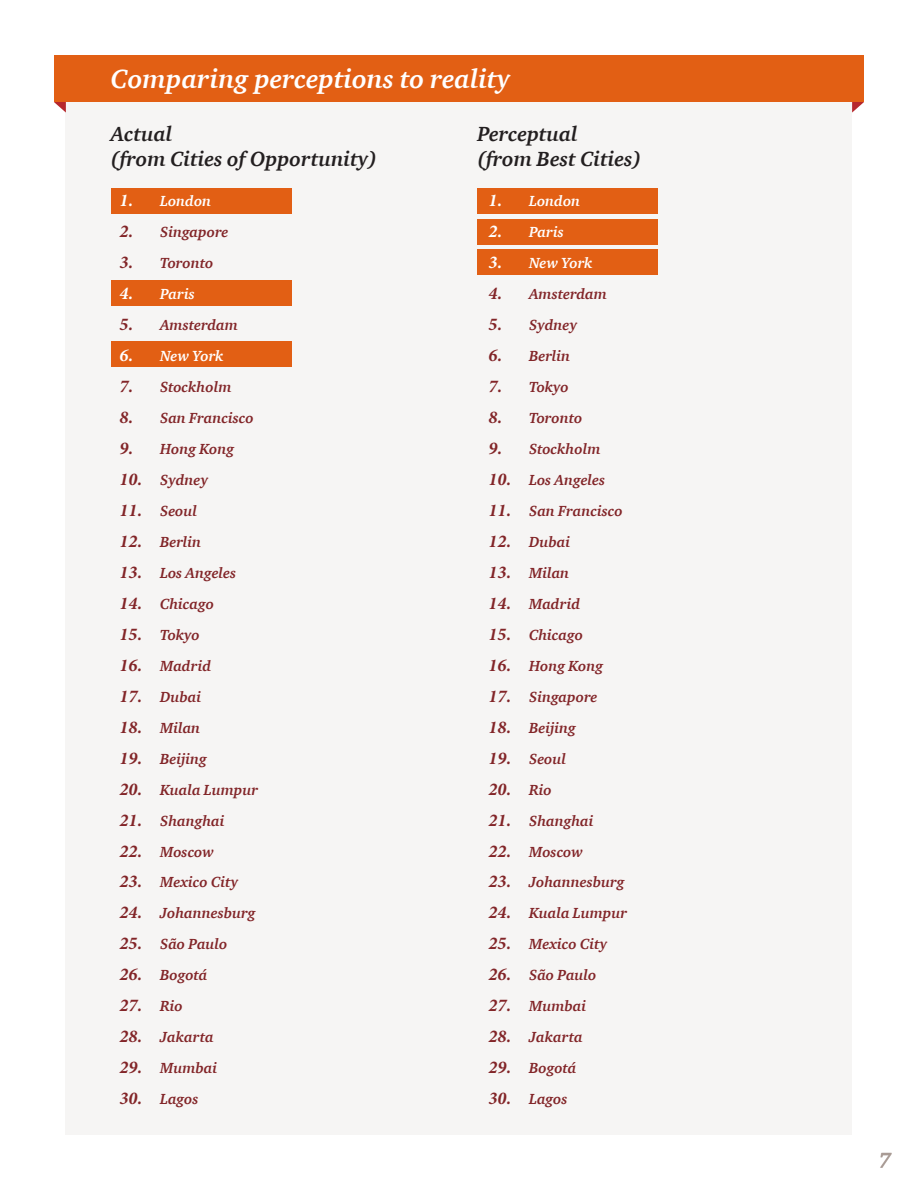
<style>
.page{position:relative;width:918px;height:1188px;background:#fff}
.page>*{position:absolute;margin:0;border:0;box-sizing:border-box;transform-origin:0 0}
.t1{font:italic 700 27px "ITC Charter Com";color:#fff}
.t2{font:italic 700 21px/25.2px "ITC Charter Com";color:#231f20}
.t3{font:italic 700 21px "ITC Charter Com";color:#a99b95}
.t4{font:italic 700 18px "Minion Pro";color:#822528}
.t5{font:italic 700 15px "ITC Charter Com";color:#822528}
.t6{font:italic 700 15px "ITC Charter Com";color:#fff}
.s1{font-family:"Minion Pro";font-size:18px}
.s2{font-family:"ITC Charter Com";font-size:15px}
</style>
<div class="page">
<div style="left:66px;top:61px;width:786px;height:1074px;background:#f6f5f4"></div>
<svg style="left:54px;top:102px;width:12px;height:11px"></svg>
<svg style="left:852px;top:102px;width:12px;height:11px"></svg>
<div style="left:54px;top:56px;width:810px;height:46px;background:#e25f14"></div>
<div style="left:477px;top:219px;width:181px;height:26px;background:#e25f14"></div>
<div style="left:477px;top:249px;width:181px;height:26px;background:#e25f14"></div>
<div style="left:111px;top:341px;width:181px;height:26px;background:#e25f14"></div>
<div style="left:477px;top:188px;width:181px;height:26px;background:#e25f14"></div>
<div style="left:111px;top:188px;width:181px;height:26px;background:#e25f14"></div>
<div style="left:111px;top:280px;width:181px;height:26px;background:#e25f14"></div>
<p class="t1" style="left:111px;top:62px;width:401px">Comparing perceptions to reality</p>
<p class="t2" style="left:111px;top:121px;width:268px">Actual<br>(from Cities of Opportunity)</p>
<p class="t2" style="left:477px;top:121px;width:166px">Perceptual<br>(from Best Cities)</p>
<p class="t6" style="left:120px;top:192px;width:93px"><span class="s1">1.</span> London</p>
<p class="t5" style="left:120px;top:223px;width:110px"><span class="s1">2.</span> Singapore</p>
<p class="t5" style="left:120px;top:254px;width:95px"><span class="s1">3.</span> Toronto</p>
<p class="t6" style="left:120px;top:285px;width:77px"><span class="s1">4.</span> Paris</p>
<p class="t5" style="left:120px;top:316px;width:120px"><span class="s1">5.</span> Amsterdam</p>
<p class="t6" style="left:120px;top:347px;width:106px"><span class="s1">6.</span> New York</p>
<p class="t5" style="left:120px;top:378px;width:113px"><span class="s1">7.</span> Stockholm</p>
<p class="t5" style="left:120px;top:409px;width:136px"><span class="s1">8.</span> San Francisco</p>
<p class="t5" style="left:120px;top:440px;width:116px"><span class="s1">9.</span> Hong Kong</p>
<p class="t5" style="left:120px;top:471px;width:90px"><span class="s1">10.</span> Sydney</p>
<p class="t5" style="left:120px;top:502px;width:79px"><span class="s1">11.</span> Seoul</p>
<p class="t5" style="left:120px;top:533px;width:83px"><span class="s1">12.</span> Berlin</p>
<p class="t5" style="left:120px;top:564px;width:118px"><span class="s1">13.</span> Los Angeles</p>
<p class="t5" style="left:120px;top:595px;width:96px"><span class="s1">14.</span> Chicago</p>
<p class="t5" style="left:120px;top:626px;width:82px"><span class="s1">15.</span> Tokyo</p>
<p class="t5" style="left:120px;top:656px;width:93px"><span class="s1">16.</span> Madrid</p>
<p class="t5" style="left:120px;top:687px;width:83px"><span class="s1">17.</span> Dubai</p>
<p class="t5" style="left:120px;top:718px;width:82px"><span class="s1">18.</span> Milan</p>
<p class="t5" style="left:120px;top:749px;width:89px"><span class="s1">19.</span> Beijing</p>
<p class="t5" style="left:120px;top:780px;width:140px"><span class="s1">20.</span> Kuala Lumpur</p>
<p class="t5" style="left:120px;top:811px;width:107px"><span class="s1">21.</span> Shanghai</p>
<p class="t5" style="left:120px;top:842px;width:96px"><span class="s1">22.</span> Moscow</p>
<p class="t5" style="left:120px;top:873px;width:120px"><span class="s1">23.</span> Mexico City</p>
<p class="t5" style="left:120px;top:904px;width:138px"><span class="s1">24.</span> Johannesburg</p>
<p class="t5" style="left:120px;top:935px;width:109px"><span class="s1">25.</span> São Paulo</p>
<p class="t5" style="left:120px;top:966px;width:89px"><span class="s1">26.</span> Bogotá</p>
<p class="t4" style="left:120px;top:993px;width:65px">27. <span class="s2">Rio</span></p>
<p class="t5" style="left:120px;top:1028px;width:96px"><span class="s1">28.</span> Jakarta</p>
<p class="t5" style="left:120px;top:1059px;width:99px"><span class="s1">29.</span> Mumbai</p>
<p class="t5" style="left:120px;top:1090px;width:80px"><span class="s1">30.</span> Lagos</p>
<p class="t6" style="left:489px;top:192px;width:93px"><span class="s1">1.</span> London</p>
<p class="t6" style="left:489px;top:223px;width:77px"><span class="s1">2.</span> Paris</p>
<p class="t6" style="left:489px;top:254px;width:106px"><span class="s1">3.</span> New York</p>
<p class="t5" style="left:489px;top:285px;width:120px"><span class="s1">4.</span> Amsterdam</p>
<p class="t5" style="left:489px;top:316px;width:90px"><span class="s1">5.</span> Sydney</p>
<p class="t5" style="left:489px;top:347px;width:83px"><span class="s1">6.</span> Berlin</p>
<p class="t5" style="left:489px;top:378px;width:82px"><span class="s1">7.</span> Tokyo</p>
<p class="t5" style="left:489px;top:409px;width:95px"><span class="s1">8.</span> Toronto</p>
<p class="t5" style="left:489px;top:440px;width:113px"><span class="s1">9.</span> Stockholm</p>
<p class="t5" style="left:489px;top:471px;width:118px"><span class="s1">10.</span> Los Angeles</p>
<p class="t5" style="left:489px;top:502px;width:136px"><span class="s1">11.</span> San Francisco</p>
<p class="t5" style="left:489px;top:533px;width:83px"><span class="s1">12.</span> Dubai</p>
<p class="t5" style="left:489px;top:564px;width:82px"><span class="s1">13.</span> Milan</p>
<p class="t5" style="left:489px;top:595px;width:93px"><span class="s1">14.</span> Madrid</p>
<p class="t5" style="left:489px;top:626px;width:96px"><span class="s1">15.</span> Chicago</p>
<p class="t5" style="left:489px;top:656px;width:116px"><span class="s1">16.</span> Hong Kong</p>
<p class="t5" style="left:489px;top:687px;width:110px"><span class="s1">17.</span> Singapore</p>
<p class="t5" style="left:489px;top:718px;width:89px"><span class="s1">18.</span> Beijing</p>
<p class="t5" style="left:489px;top:749px;width:79px"><span class="s1">19.</span> Seoul</p>
<p class="t4" style="left:489px;top:776px;width:65px">20. <span class="s2">Rio</span></p>
<p class="t5" style="left:489px;top:811px;width:107px"><span class="s1">21.</span> Shanghai</p>
<p class="t5" style="left:489px;top:842px;width:96px"><span class="s1">22.</span> Moscow</p>
<p class="t5" style="left:489px;top:873px;width:138px"><span class="s1">23.</span> Johannesburg</p>
<p class="t5" style="left:489px;top:904px;width:140px"><span class="s1">24.</span> Kuala Lumpur</p>
<p class="t5" style="left:489px;top:935px;width:120px"><span class="s1">25.</span> Mexico City</p>
<p class="t5" style="left:489px;top:966px;width:109px"><span class="s1">26.</span> São Paulo</p>
<p class="t5" style="left:489px;top:997px;width:99px"><span class="s1">27.</span> Mumbai</p>
<p class="t5" style="left:489px;top:1028px;width:96px"><span class="s1">28.</span> Jakarta</p>
<p class="t5" style="left:489px;top:1059px;width:89px"><span class="s1">29.</span> Bogotá</p>
<p class="t5" style="left:489px;top:1090px;width:80px"><span class="s1">30.</span> Lagos</p>
<h2 class="t3" style="left:879px;top:1147px;width:14px">7</h2>
</div>
